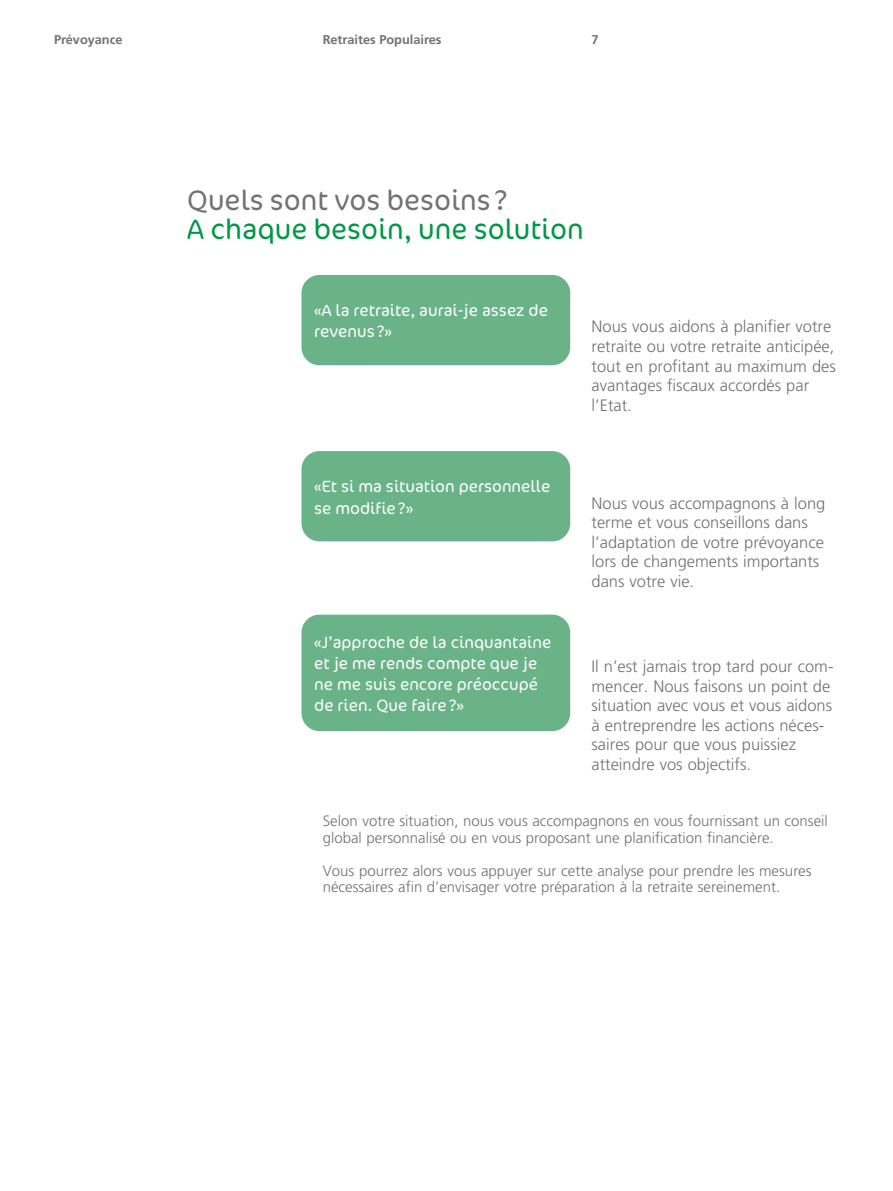
<style>
.page{position:relative;width:893px;height:1191px;background:#fff}
.page>*{position:absolute;margin:0;border:0;box-sizing:border-box;transform-origin:0 0}
.t1{font:300 28.5px "Cocon Pro";color:#009846}
.t2{font:300 28.5px "Cocon Pro";color:#737272}
.Normal_e{font:300 16.5px/19.5px "Frutiger LT Std";color:#737272}
.Normal_e-2{font:300 16.5px/21px "Cocon Pro";color:#fff}
.Normal_e-3{font:300 15px/16.5px "Frutiger LT Std";color:#737272}
.t3{font:700 12.75px "Frutiger LT Std";color:#737272}
</style>
<div class="page">
<div style="left:301px;top:275px;width:269px;height:90px;background:#6ab389;border-radius:18px"></div>
<div style="left:301px;top:451px;width:269px;height:90px;background:#6ab389;border-radius:18px"></div>
<div style="left:301px;top:614px;width:269px;height:117px;background:#6ab389;border-radius:18px"></div>
<p class="t3" style="left:54px;top:32px;width:70px">Prévoyance</p>
<p class="t3" style="left:323px;top:32px;width:120px">Retraites Populaires</p>
<p class="t3" style="left:591px;top:32px;width:9px">7</p>
<p class="t2" style="left:187px;top:182px;width:322px">Quels sont vos besoins ?</p>
<p class="t1" style="left:187px;top:211px;width:398px">A chaque besoin, une solution</p>
<p class="Normal_e-2" style="left:314px;top:300px;width:235px">«A la retraite, aurai-je assez de revenus ?»</p>
<p class="Normal_e" style="left:591px;top:317px;width:246px">Nous vous aidons à planifier votre retraite ou votre retraite anticipée, tout en profitant au maximum des avantages fiscaux accordés par l’Etat.</p>
<p class="Normal_e-2" style="left:314px;top:476px;width:238px">«Et si ma situation personnelle se modifie?»</p>
<p class="Normal_e-2" style="left:314px;top:632px;width:239px">«J’approche de la cinquantaine et je me rends compte que je ne me suis encore préoccupé de rien. Que faire?»</p>
<p class="Normal_e" style="left:591px;top:493px;width:235px">Nous vous accompagnons à long terme et vous conseillons dans l’adaptation de votre prévoyance lors de changements importants dans votre vie.</p>
<p class="Normal_e" style="left:591px;top:657px;width:244px">Il n’est jamais trop tard pour com&shy;mencer. Nous faisons un point de situation avec vous et vous aidons à entreprendre les actions néces&shy;saires pour que vous puissiez atteindre vos objectifs.</p>
<p class="Normal_e-3" style="left:323px;top:813px;width:507px">Selon votre situation, nous vous accompagnons en vous fournissant un conseil global personnalisé ou en vous proposant une planification financière.</p>
<p class="Normal_e-3" style="left:323px;top:862px;width:490px">Vous pourrez alors vous appuyer sur cette analyse pour prendre les mesures nécessaires afin d’envisager votre préparation à la retraite sereinement.</p>
</div>
